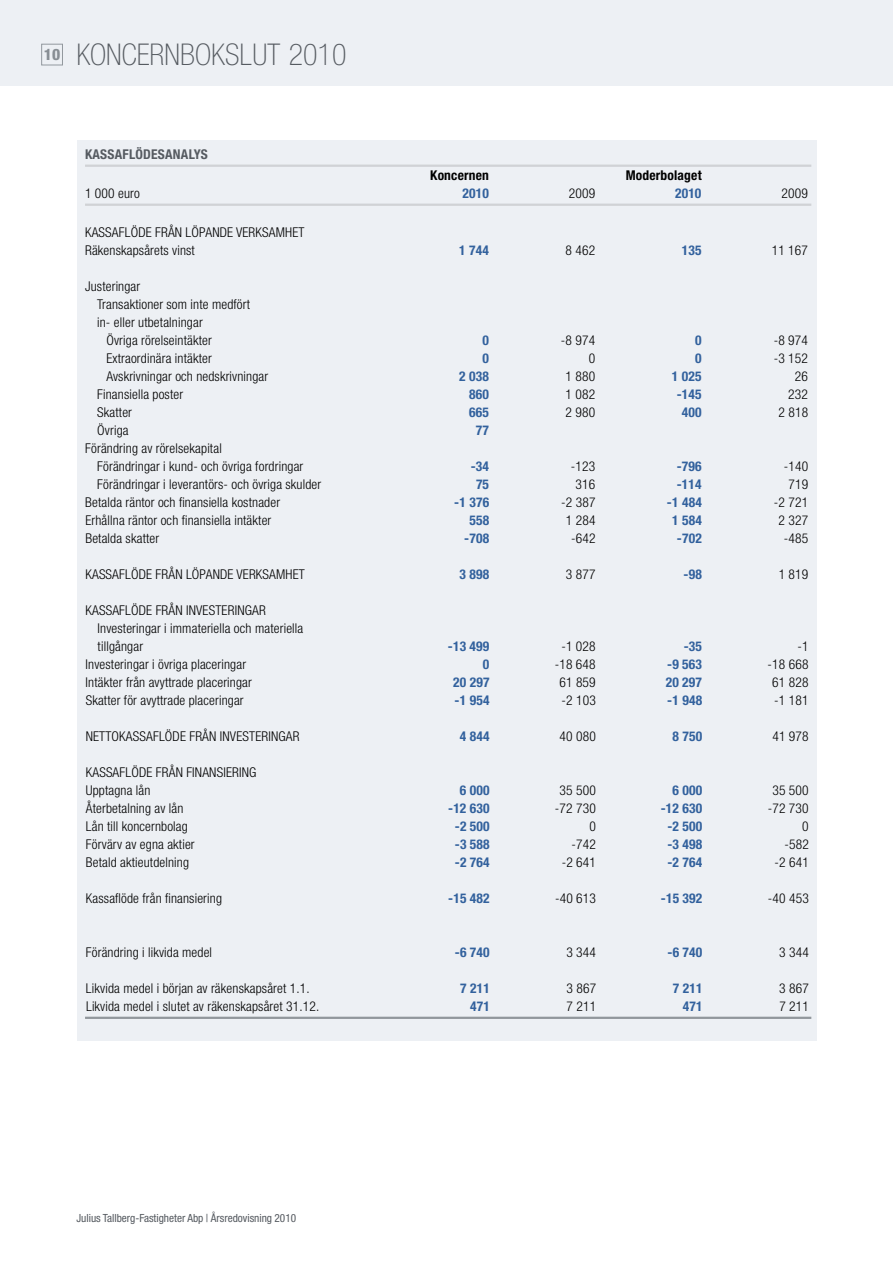
<style>
.page{position:relative;width:893px;height:1263px;background:#fff}
.page>*{position:absolute;margin:0;border:0;box-sizing:border-box;transform-origin:0 0}
.t1{font:100 condensed 30px "Helvetica Neue LT";color:#565b61}
.t2{font:300 condensed 13.5px/18px "Helvetica Neue LT";letter-spacing:.015em;color:#000}
.t3{font:700 condensed 13.5px "Helvetica Neue LT";letter-spacing:.015em;color:#32619d}
.t4{font:300 condensed 13.5px "Helvetica Neue LT";letter-spacing:.115em;color:#000}
.t5{font:300 condensed 13.5px "Helvetica Neue LT";letter-spacing:.085em;color:#000}
.t6{font:700 condensed 13.5px "Helvetica Neue LT";letter-spacing:.015em;color:#000}
.t7{font:700 condensed 13.5px "Helvetica Neue LT";letter-spacing:.02em;color:#565b61}
.t8{font:condensed 11.25px "Helvetica Neue LT";color:#565b61}
</style>
<div class="page">
<div style="left:77px;top:140px;width:739px;height:900px;background:#edf0f4"></div>
<hr style="left:85px;top:165px;width:726px;height:2px;background:#d0d2d5">
<hr style="left:85px;top:204px;width:726px;height:2px;background:#d0d2d5">
<hr style="left:85px;top:1017px;width:726px;height:2px;background:#91979c">
<div style="left:0;top:0;width:893px;height:85px;background:#edf0f4"></div>
<div style="left:41px;top:44px;width:22px;height:21px;border:1px solid #888e94"></div>
<h1 class="t1" style="left:44px;top:38px;width:109px"><sup>10</sup> KONCERNBOKSL</h1>
<h1 class="t1" style="left:252px;top:38px;width:96px">UT 2010</h1>
<p class="t7" style="left:85px;top:146px;width:124px">KASSAFLÖDESANALYS</p>
<p class="t6" style="left:430px;top:167px;width:60px">Koncernen</p>
<p class="t6" style="left:626px;top:167px;width:77px">Moderbolaget</p>
<p class="t2" style="left:85px;top:185px;width:56px">1 000 euro</p>
<p class="t3" style="left:462px;top:185px;width:28px">2010</p>
<p class="t2" style="left:569px;top:185px;width:28px">2009</p>
<p class="t3" style="left:675px;top:185px;width:28px">2010</p>
<p class="t2" style="left:781px;top:185px;width:28px">2009</p>
<p class="t2" style="left:85px;top:224px;width:218px">Kassaflödefrån löpandeverksamhet<br>Räkenskapsårets vinst</p>
<p class="t3" style="left:459px;top:242px;width:31px">1 744</p>
<p class="t2" style="left:565px;top:242px;width:31px">8 462</p>
<p class="t3" style="left:682px;top:242px;width:21px">135</p>
<p class="t2" style="left:772px;top:242px;width:38px">11 167</p>
<p class="t2" style="left:85px;top:278px;width:57px">Justeringar</p>
<p class="t2" style="left:97px;top:296px;width:154px">Transaktioner som inte medfört</p>
<p class="t2" style="left:97px;top:314px;width:107px">in- eller utbetalningar</p>
<p class="t2" style="left:106px;top:332px;width:107px">Övriga rörelseintäkter</p>
<p class="t3" style="left:482px;top:332px;width:8px">0</p>
<p class="t2" style="left:561px;top:332px;width:36px">-8 974</p>
<p class="t3" style="left:695px;top:332px;width:8px">0</p>
<p class="t2" style="left:774px;top:332px;width:36px">-8 974</p>
<p class="t2" style="left:106px;top:350px;width:107px">Extraordinära intäkter</p>
<p class="t3" style="left:482px;top:350px;width:8px">0</p>
<p class="t2" style="left:589px;top:350px;width:8px">0</p>
<p class="t3" style="left:695px;top:350px;width:8px">0</p>
<p class="t2" style="left:774px;top:350px;width:36px">-3 152</p>
<p class="t2" style="left:106px;top:368px;width:163px">Avskrivningar och nedskrivningar</p>
<p class="t3" style="left:459px;top:368px;width:31px">2 038</p>
<p class="t2" style="left:566px;top:368px;width:31px">1 880</p>
<p class="t3" style="left:672px;top:368px;width:31px">1 025</p>
<p class="t2" style="left:795px;top:368px;width:15px">26</p>
<p class="t2" style="left:97px;top:386px;width:87px">Finansiella poster</p>
<p class="t3" style="left:469px;top:386px;width:21px">860</p>
<p class="t2" style="left:566px;top:386px;width:31px">1 082</p>
<p class="t3" style="left:677px;top:386px;width:26px">-145</p>
<p class="t2" style="left:788px;top:386px;width:21px">232</p>
<p class="t2" style="left:97px;top:404px;width:36px">Skatter</p>
<p class="t3" style="left:469px;top:404px;width:21px">665</p>
<p class="t2" style="left:566px;top:404px;width:31px">2 980</p>
<p class="t3" style="left:682px;top:404px;width:21px">400</p>
<p class="t2" style="left:778px;top:404px;width:31px">2 818</p>
<p class="t2" style="left:97px;top:422px;width:33px">Övriga</p>
<p class="t3" style="left:476px;top:422px;width:15px">77</p>
<p class="t2" style="left:97px;top:440px;width:208px;text-indent:-12px">Förändring av rörelsekapital<br>Förändringar i kund- och övriga fordringar</p>
<p class="t3" style="left:471px;top:458px;width:20px">-34</p>
<p class="t2" style="left:571px;top:458px;width:26px">-123</p>
<p class="t3" style="left:677px;top:458px;width:26px">-796</p>
<p class="t2" style="left:784px;top:458px;width:26px">-140</p>
<p class="t2" style="left:97px;top:476px;width:225px">Förändringar i leverantörs- och övriga skulder</p>
<p class="t3" style="left:476px;top:476px;width:15px">75</p>
<p class="t2" style="left:576px;top:476px;width:21px">316</p>
<p class="t3" style="left:677px;top:476px;width:26px">-114</p>
<p class="t2" style="left:788px;top:476px;width:21px">719</p>
<p class="t2" style="left:85px;top:494px;width:196px">Betalda räntor och finansiella kostnader</p>
<p class="t3" style="left:454px;top:494px;width:36px">-1 376</p>
<p class="t2" style="left:561px;top:494px;width:36px">-2 387</p>
<p class="t3" style="left:667px;top:494px;width:36px">-1 484</p>
<p class="t2" style="left:774px;top:494px;width:36px">-2 721</p>
<p class="t2" style="left:85px;top:512px;width:187px">Erhållna räntor och finansiella intäkter</p>
<p class="t3" style="left:469px;top:512px;width:21px">558</p>
<p class="t2" style="left:566px;top:512px;width:31px">1 284</p>
<p class="t3" style="left:672px;top:512px;width:31px">1 584</p>
<p class="t2" style="left:779px;top:512px;width:31px">2 327</p>
<p class="t2" style="left:85px;top:530px;width:75px">Betalda skatter</p>
<p class="t3" style="left:464px;top:530px;width:26px">-708</p>
<p class="t2" style="left:571px;top:530px;width:26px">-642</p>
<p class="t3" style="left:677px;top:530px;width:26px">-702</p>
<p class="t2" style="left:784px;top:530px;width:26px">-485</p>
<p class="t5" style="left:85px;top:567px;width:218px">Kassaflödefrån löpandeverksamhet</p>
<p class="t3" style="left:460px;top:566px;width:31px">3 898</p>
<p class="t2" style="left:566px;top:566px;width:31px">3 877</p>
<p class="t3" style="left:684px;top:566px;width:20px">-98</p>
<p class="t2" style="left:779px;top:566px;width:31px">1 819</p>
<p class="t2" style="left:98px;top:602px;width:207px;text-indent:-12px">Kassaflödefrån investeringar<br>Investeringar i immateriella och materiella tillgångar</p>
<p class="t3" style="left:448px;top:638px;width:43px">-13 499</p>
<p class="t2" style="left:561px;top:638px;width:36px">-1 028</p>
<p class="t3" style="left:684px;top:638px;width:20px">-35</p>
<p class="t2" style="left:797px;top:638px;width:13px">-1</p>
<p class="t2" style="left:86px;top:656px;width:162px">Investeringar i övriga placeringar</p>
<p class="t3" style="left:483px;top:656px;width:8px">0</p>
<p class="t2" style="left:555px;top:656px;width:43px">-18 648</p>
<p class="t3" style="left:667px;top:656px;width:36px">-9 563</p>
<p class="t2" style="left:767px;top:656px;width:43px">-18 668</p>
<p class="t2" style="left:86px;top:674px;width:168px">Intäkter från avyttrade placeringar</p>
<p class="t3" style="left:453px;top:674px;width:38px">20 297</p>
<p class="t2" style="left:559px;top:674px;width:38px">61 859</p>
<p class="t3" style="left:666px;top:674px;width:38px">20 297</p>
<p class="t2" style="left:772px;top:674px;width:38px">61 828</p>
<p class="t2" style="left:86px;top:692px;width:160px">Skatter för avyttrade placeringar</p>
<p class="t3" style="left:455px;top:692px;width:36px">-1 954</p>
<p class="t2" style="left:561px;top:692px;width:36px">-2 103</p>
<p class="t3" style="left:667px;top:692px;width:36px">-1 948</p>
<p class="t2" style="left:774px;top:692px;width:36px">-1 181</p>
<p class="t4" style="left:86px;top:729px;width:215px">Nettokassaflödefrån investeringar</p>
<p class="t3" style="left:460px;top:728px;width:31px">4 844</p>
<p class="t2" style="left:559px;top:728px;width:38px">40 080</p>
<p class="t3" style="left:672px;top:728px;width:31px">8 750</p>
<p class="t2" style="left:772px;top:728px;width:38px">41 978</p>
<p class="t2" style="left:86px;top:764px;width:172px">Kassaflödefrån finansiering<br>Upptagna lån</p>
<p class="t3" style="left:460px;top:782px;width:31px">6 000</p>
<p class="t2" style="left:560px;top:782px;width:38px">35 500</p>
<p class="t3" style="left:673px;top:782px;width:31px">6 000</p>
<p class="t2" style="left:772px;top:782px;width:38px">35 500</p>
<p class="t2" style="left:86px;top:800px;width:99px">Återbetalning av lån</p>
<p class="t3" style="left:448px;top:800px;width:43px">-12 630</p>
<p class="t2" style="left:555px;top:800px;width:43px">-72 730</p>
<p class="t3" style="left:661px;top:800px;width:43px">-12 630</p>
<p class="t2" style="left:768px;top:800px;width:43px">-72 730</p>
<p class="t2" style="left:86px;top:818px;width:104px">Lån till koncernbolag</p>
<p class="t3" style="left:455px;top:818px;width:36px">-2 500</p>
<p class="t2" style="left:589px;top:818px;width:8px">0</p>
<p class="t3" style="left:667px;top:818px;width:36px">-2 500</p>
<p class="t2" style="left:802px;top:818px;width:8px">0</p>
<p class="t2" style="left:86px;top:836px;width:110px">Förvärv av egna aktier</p>
<p class="t3" style="left:455px;top:836px;width:36px">-3 588</p>
<p class="t2" style="left:572px;top:836px;width:26px">-742</p>
<p class="t3" style="left:667px;top:836px;width:36px">-3 498</p>
<p class="t2" style="left:784px;top:836px;width:26px">-582</p>
<p class="t2" style="left:86px;top:854px;width:105px">Betald aktieutdelning</p>
<p class="t3" style="left:455px;top:854px;width:36px">-2 764</p>
<p class="t2" style="left:562px;top:854px;width:36px">-2 641</p>
<p class="t3" style="left:667px;top:854px;width:36px">-2 764</p>
<p class="t2" style="left:774px;top:854px;width:36px">-2 641</p>
<p class="t2" style="left:86px;top:890px;width:138px">Kassaflöde från finansiering</p>
<p class="t3" style="left:448px;top:890px;width:43px">-15 482</p>
<p class="t2" style="left:555px;top:890px;width:43px">-40 613</p>
<p class="t3" style="left:661px;top:890px;width:43px">-15 392</p>
<p class="t2" style="left:768px;top:890px;width:43px">-40 453</p>
<p class="t2" style="left:86px;top:944px;width:128px">Förändring i likvida medel</p>
<p class="t3" style="left:455px;top:944px;width:36px">-6 740</p>
<p class="t2" style="left:566px;top:944px;width:31px">3 344</p>
<p class="t3" style="left:667px;top:944px;width:36px">-6 740</p>
<p class="t2" style="left:779px;top:944px;width:31px">3 344</p>
<p class="t2" style="left:86px;top:980px;width:225px">Likvida medel i början av räkenskapsåret 1.1.</p>
<p class="t3" style="left:460px;top:980px;width:31px">7 211</p>
<p class="t2" style="left:566px;top:980px;width:31px">3 867</p>
<p class="t3" style="left:673px;top:980px;width:31px">7 211</p>
<p class="t2" style="left:779px;top:980px;width:31px">3 867</p>
<p class="t2" style="left:86px;top:998px;width:235px">Likvida medel i slutet av räkenskapsåret 31.12.</p>
<p class="t3" style="left:470px;top:998px;width:21px">471</p>
<p class="t2" style="left:567px;top:998px;width:31px">7 211</p>
<p class="t3" style="left:683px;top:998px;width:21px">471</p>
<p class="t2" style="left:779px;top:998px;width:31px">7 211</p>
<p class="t8" style="left:77px;top:1211px;width:221px">Julius Tallberg-Fastigheter Abp | Årsredovisning 2010</p>
</div>
